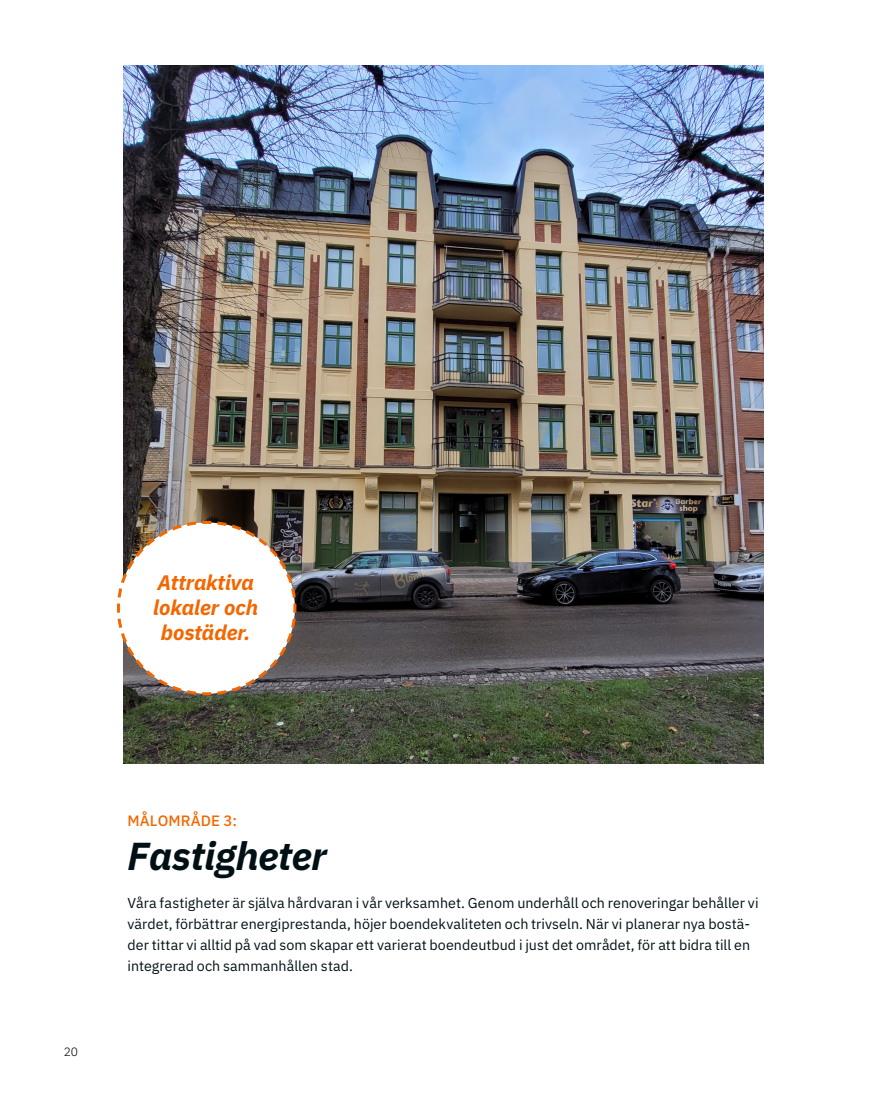
<style>
.page{position:relative;width:893px;height:1106px;background:#fff}
.page>*{position:absolute;margin:0;border:0;box-sizing:border-box;transform-origin:0 0}
.t1{font:italic 700 39px "Xgtfhv Rwpshj Lytqkk IBM Plex Sans";letter-spacing:-.005em;color:#001015}
.t2{font:italic 700 21px/25.2px "Xgtfhv Rwpshj Lytqkk IBM Plex Sans";color:#f26700;text-align:center}
.t3{font:500 15px "Vfcnch Dpcfxx Vtbmtv IBM Plex Sans";letter-spacing:.01em;color:#f26700}
.t4{font:14.25px/21px "Skrsyx Dxdfrx Tbhmlj IBM Plex Sans";letter-spacing:.005em;color:#001015}
.t5{font:300 12px "Blynmf Yvcfjd Xdwlgf IBM Plex Sans";color:#000}
</style>
<div class="page">
<img style="left:124px;top:65px;width:639px;height:698px">
<svg style="left:116px;top:519px;width:182px;height:178px"></svg>
<h2 class="t2" style="left:153px;top:568px;width:106px">Attraktiva lokaler och bostäder.</h2>
<p class="t5" style="left:64px;top:1042px;width:16px">20</p>
<p class="t3" style="left:128px;top:809px;width:111px">MÅLOMRÅDE 3:</p>
<h1 class="t1" style="left:128px;top:825px;width:201px">Fastigheter</h1>
<p class="t4" style="left:128px;top:891px;width:632px">Våra fastigheter är själva hårdvaran i vår verksamhet. Genom underhåll och renoveringar behåller vi värdet, förbättrar energiprestanda, höjer boendekvaliteten och trivseln. När vi planerar nya bostä&shy;der tittar vi alltid på vad som skapar ett varierat boendeutbud i just det området, för att bidra till en integrerad och sammanhållen stad.</p>
</div>
